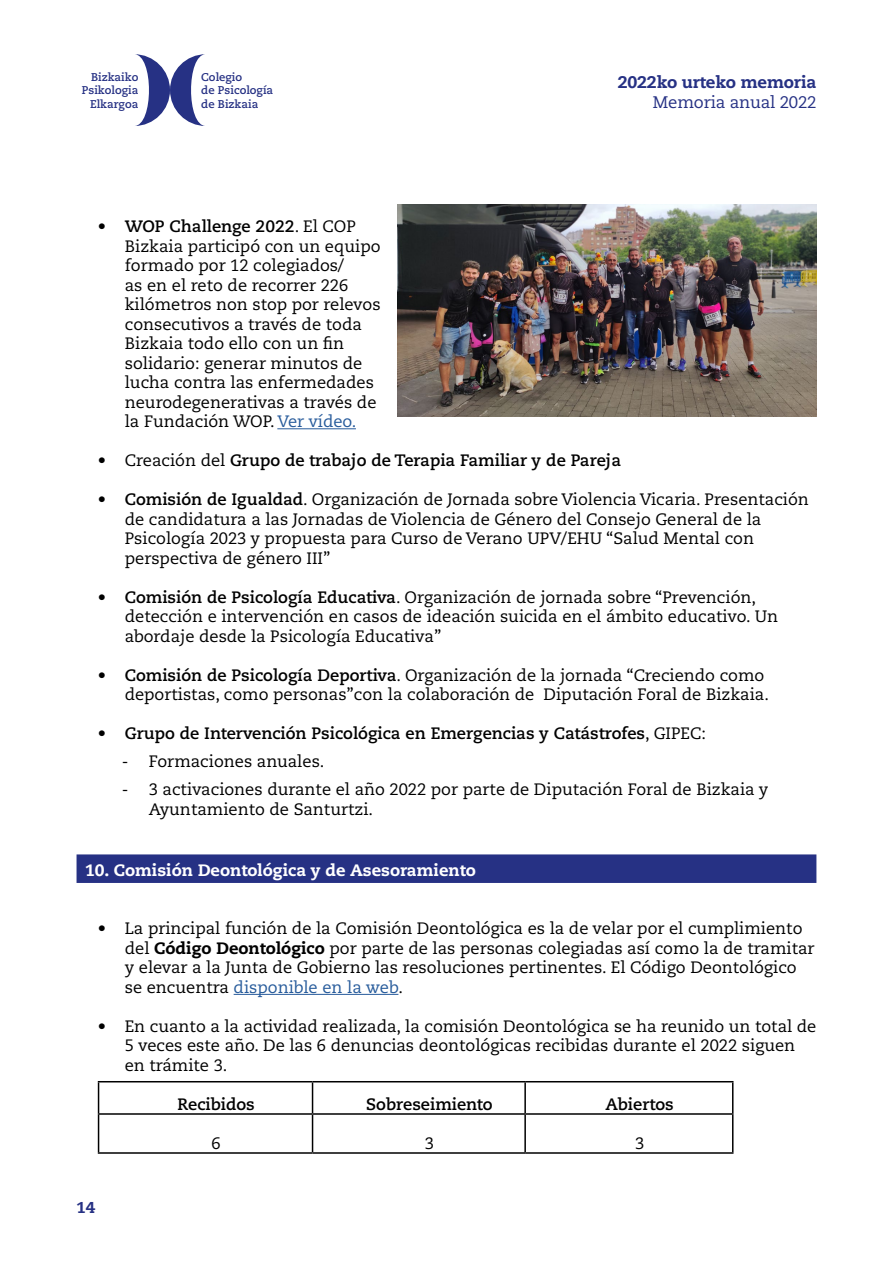
<style>
.page{position:relative;width:893px;height:1263px;background:#fff}
.page>*{position:absolute;margin:0;border:0;box-sizing:border-box;transform-origin:0 0}
.t1{font:800 16.8px "Caecilia LT Pro 85";letter-spacing:-.01em;color:#263184}
.t2{font:16.8px "Caecilia LT Pro 55 Roman";letter-spacing:-.01em;color:#263184}
.t3{font:16.5px/19.5px "Caecilia LT Pro 55 Roman";color:#000}
.t4{font:700 16.5px "Caecilia LT Pro 75";color:#000}
.t5{font:800 16.5px "Caecilia LT Pro 85";color:#fff}
.t6{font:800 15.75px "Caecilia LT Pro 85";color:#263184}
.t7{font:700 11.25px/13.5px "Caecilia LT Pro 75";color:#263184;text-align:right}
.s1{font-family:"Caecilia LT Pro 55 Roman";font-weight:400}
.s2{color:#275b9b}
.s3{font-family:"Caecilia LT Pro 75";font-weight:700}
.s4{font-family:"Caecilia LT Pro 85";font-weight:800}
</style>
<div class="page">
<svg style="left:135px;top:54px;width:70px;height:72px"></svg>
<hr style="left:277px;top:428px;width:79px;height:1px;background:#275b9b">
<div style="left:77px;top:854px;width:739px;height:29px;background:#263184"></div>
<hr style="left:234px;top:994px;width:164px;height:1px;background:#275b9b">
<hr style="left:98px;top:1081px;width:215px;height:1px;background:#000">
<hr style="left:98px;top:1082px;width:1px;height:31px;background:#000">
<hr style="left:313px;top:1081px;width:212px;height:1px;background:#000">
<hr style="left:312px;top:1082px;width:1px;height:31px;background:#000">
<hr style="left:525px;top:1081px;width:208px;height:1px;background:#000">
<hr style="left:524px;top:1082px;width:2px;height:31px;background:#000">
<hr style="left:732px;top:1082px;width:1px;height:31px;background:#000">
<hr style="left:98px;top:1113px;width:215px;height:2px;background:#000">
<hr style="left:98px;top:1115px;width:1px;height:37px;background:#000">
<hr style="left:313px;top:1113px;width:212px;height:2px;background:#000">
<hr style="left:312px;top:1115px;width:1px;height:37px;background:#000">
<hr style="left:525px;top:1113px;width:208px;height:2px;background:#000">
<hr style="left:524px;top:1115px;width:2px;height:37px;background:#000">
<hr style="left:732px;top:1115px;width:1px;height:37px;background:#000">
<hr style="left:98px;top:1152px;width:215px;height:2px;background:#000">
<hr style="left:313px;top:1152px;width:212px;height:2px;background:#000">
<hr style="left:525px;top:1152px;width:208px;height:2px;background:#000">
<img style="left:398px;top:204px;width:418px;height:213px">
<p class="t7" style="left:82px;top:70px;width:58px">Bizkaiko<br>Psikologia<br>Elkargoa</p>
<p class="t7" style="left:201px;top:70px;width:73px;text-align:left">Colegio<br>de Psicología de Bizkaia</p>
<p class="t1" style="left:618px;top:71px;width:200px">2022ko urteko memoria</p>
<p class="t2" style="left:653px;top:91px;width:165px">Memoria anual 2022</p>
<p class="t4" style="left:98px;top:215px;width:259px">• WOP Challenge 2022<span class="s1">. El COP</span></p>
<p class="t3" style="left:125px;top:236px;width:257px">Bizkaia participó con un equipo formado por 12 colegiados/<br>as en el reto de recorrer 226 kilómetros non stop por relevos consecutivos a través de toda<br>Bizkaia todo ello con un fin solidario: generar minutos de lucha contra las enfermedades neurodegenerativas a través de la Fundación WOP. <span class="s2">Ver vídeo.</span></p>
<p class="t4" style="left:98px;top:449px;width:525px"><span class="s1">• Creación del</span> Grupo de trabajo de Terapia Familiar y de Pareja</p>
<p class="t3" style="left:125px;top:489px;width:686px;text-indent:-27px"><span class="s3">• Comisión de Igualdad</span>. Organización de Jornada sobre Violencia Vicaria. Presentación de candidatura a las Jornadas de Violencia de Género del Consejo General de la Psicología 2023 y propuesta para Curso de Verano UPV/EHU “Salud Mental con perspectiva de género III”</p>
<p class="t3" style="left:125px;top:587px;width:655px;text-indent:-27px"><span class="s3">• Comisión de Psicología Educativa</span>. Organización de jornada sobre “Prevención, detección e intervención en casos de ideación suicida en el ámbito educativo. Un abordaje desde la Psicología Educativa”</p>
<p class="t3" style="left:98px;top:665px;width:673px;text-align:right"><span class="s3">• Comisión de Psicología Deportiva</span>. Organización de la jornada “Creciendo como deportistas, como personas”con la colaboración de Diputación Foral de Bizkaia.</p>
<p class="t4" style="left:98px;top:722px;width:610px">• Grupo de Intervención Psicológica en Emergencias y Catástrofes<span class="s1">, GIPEC:</span></p>
<p class="t3" style="left:122px;top:751px;width:204px">- Formaciones anuales.</p>
<p class="t3" style="left:149px;top:779px;width:621px;text-indent:-27px">- 3 activaciones durante el año 2022 por parte de Diputación Foral de Bizkaia y<br>Ayuntamiento de Santurtzi.</p>
<p class="t5" style="left:85px;top:858px;width:392px">10. Comisión Deontológica y de Asesoramiento</p>
<p class="t3" style="left:125px;top:918px;width:691px;text-indent:-27px">• La principal función de la Comisión Deontológica es la de velar por el cumplimiento del <span class="s4">Código Deontológico</span> por parte de las personas colegiadas así como la de tramitar y elevar a la Junta de Gobierno las resoluciones pertinentes. El Código Deontológico se encuentra <span class="s2">disponible en la web</span>.</p>
<p class="t3" style="left:125px;top:1016px;width:693px;text-indent:-27px">• En cuanto a la actividad realizada, la comisión Deontológica se ha reunido un total de<br>5 veces este año. De las 6 denuncias deontológicas recibidas durante el 2022 siguen en trámite 3.</p>
<p class="t4" style="left:177px;top:1093px;width:79px">Recibidos</p>
<p class="t4" style="left:366px;top:1093px;width:128px">Sobreseimiento</p>
<p class="t4" style="left:605px;top:1093px;width:70px">Abiertos</p>
<p class="t3" style="left:212px;top:1133px;width:11px">6</p>
<p class="t3" style="left:425px;top:1133px;width:11px">3</p>
<p class="t3" style="left:635px;top:1133px;width:11px">3</p>
<p class="t6" style="left:77px;top:1197px;width:20px">14</p>
</div>
